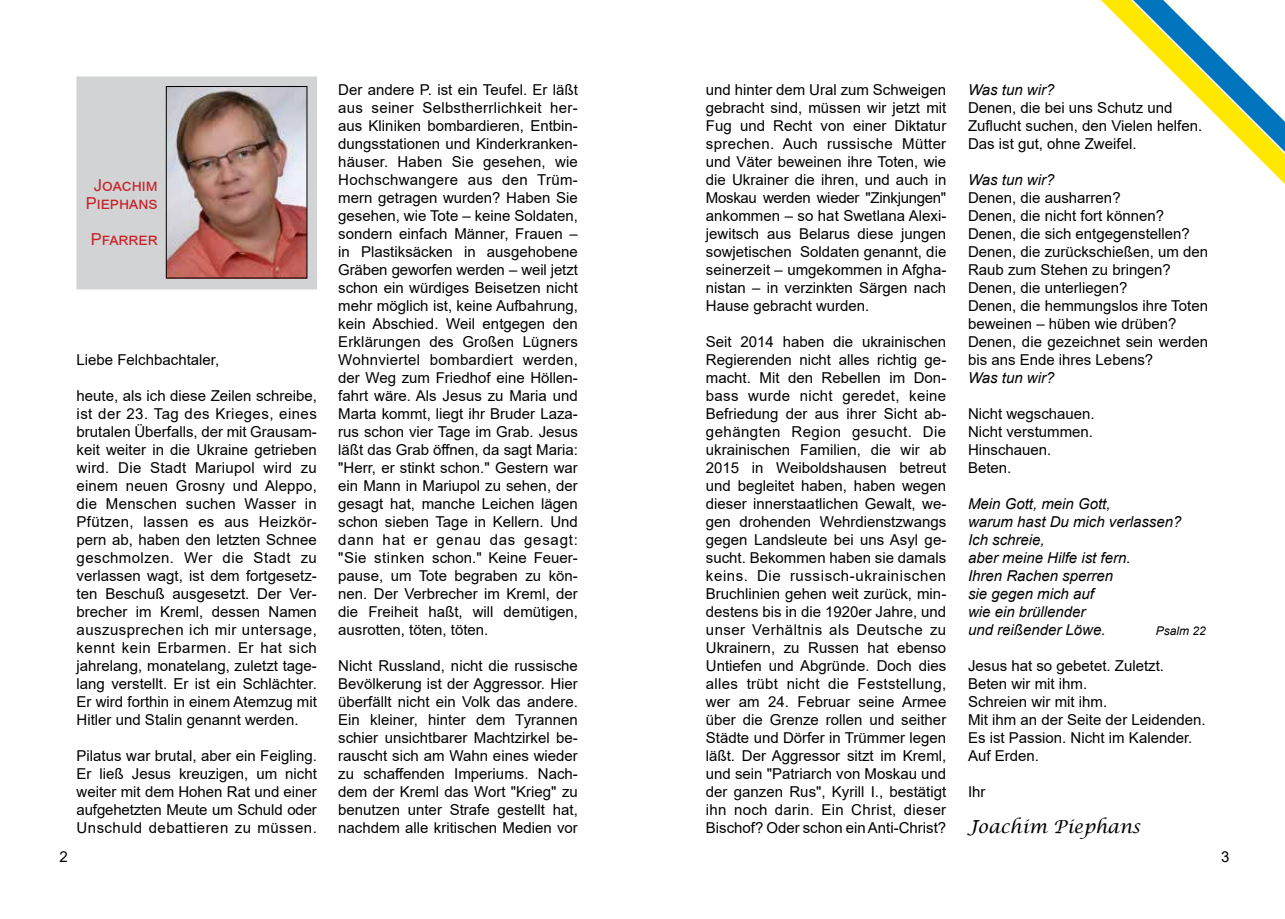
<style>
.page{position:relative;width:1285px;height:919px;background:#fff}
.page>*{position:absolute;margin:0;border:0;box-sizing:border-box;transform-origin:0 0}
.t1{font:italic 18px "Lucida Calligraphy";color:#000}
.t2{font:16.5px/18px "Arial";color:#c72127;text-align:center}
.t3{font:15px/18px "Arial";color:#000;text-align:justify}
.t4{font:italic 15px/18px "Arial";color:#000}
.t5{font:italic 12px "Arial";color:#000}
</style>
<div class="page">
<div style="left:77px;top:77px;width:239px;height:212px;background:#d1d3d4"></div>
<div style="left:77px;top:77px;width:240px;height:212px;border:1px solid #d1d3d4"></div>
<img style="left:168px;top:88px;width:137px;height:188px">
<div style="left:166px;top:86px;width:141px;height:192px;border:1px solid #000"></div>
<svg style="left:1101px;top:0;width:183px;height:183px"></svg>
<p class="t2" style="left:86px;top:176px;width:73px">Joachim<br>Piephans</p>
<p class="t2" style="left:91px;top:230px;width:64px">Pfarrer</p>
<p class="t3" style="left:77px;top:350px;width:144px">Liebe Felchbachtaler,</p>
<p class="t3" style="left:77px;top:386px;width:242px">heute, als ich diese Zeilen schreibe, ist der 23. Tag des Krieges, eines brutalen Überfalls, der mit Grausam&shy;keit weiter in die Ukraine getrieben wird. Die Stadt Mariupol wird zu einem neuen Grosny und Aleppo, die Menschen suchen Wasser in Pfützen, lassen es aus Heizkör&shy;pern ab, haben den letzten Schnee geschmolzen. Wer die Stadt zu verlassen wagt, ist dem fortgesetz&shy;ten Beschuß ausgesetzt. Der Ver&shy;brecher im Kreml, dessen Namen auszusprechen ich mir untersage, kennt kein Erbarmen. Er hat sich jahrelang, monatelang, zuletzt tage&shy;lang verstellt. Er ist ein Schlächter.<br>Er wird forthin in einem Atemzug mit Hitler und Stalin genannt werden.</p>
<p class="t3" style="left:77px;top:746px;width:242px">Pilatus war brutal, aber ein Feigling.<br>Er ließ Jesus kreuzigen, um nicht weiter mit dem Hohen Rat und einer aufgehetzten Meute um Schuld oder Unschuld debattieren zu müssen.</p>
<p class="t3" style="left:338px;top:80px;width:241px">Der andere P. ist ein Teufel. Er läßt aus seiner Selbstherrlichkeit her&shy;aus Kliniken bombardieren, Entbin&shy;dungsstationen und Kinderkranken&shy;häuser. Haben Sie gesehen, wie Hochschwangere aus den Trüm&shy;mern getragen wurden? Haben Sie gesehen, wie Tote – keine Soldaten, sondern einfach Männer, Frauen – in Plastiksäcken in ausgehobene Gräben geworfen werden – weil jetzt schon ein würdiges Beisetzen nicht mehr möglich ist, keine Aufbahrung, kein Abschied. Weil entgegen den Erklärungen des Großen Lügners Wohnviertel bombardiert werden, der Weg zum Friedhof eine Höllen&shy;fahrt wäre. Als Jesus zu Maria und Marta kommt, liegt ihr Bruder Laza&shy;rus schon vier Tage im Grab. Jesus läßt das Grab öffnen, da sagt Maria: "Herr, er stinkt schon." Gestern war ein Mann in Mariupol zu sehen, der gesagt hat, manche Leichen lägen schon sieben Tage in Kellern. Und dann hat er genau das gesagt: "Sie stinken schon." Keine Feuer&shy;pause, um Tote begraben zu kön&shy;nen. Der Verbrecher im Kreml, der die Freiheit haßt, will demütigen, ausrotten, töten, töten.</p>
<p class="t3" style="left:338px;top:656px;width:241px">Nicht Russland, nicht die russische Bevölkerung ist der Aggressor. Hier überfällt nicht ein Volk das andere.<br>Ein kleiner, hinter dem Tyrannen schier unsichtbarer Machtzirkel be&shy;rauscht sich am Wahn eines wieder zu schaffenden Imperiums. Nach&shy;dem der Kreml das Wort "Krieg" zu benutzen unter Strafe gestellt hat, nachdem alle kritischen Medien vor</p>
<p class="t3" style="left:705px;top:80px;width:242px">und hinter dem Ural zum Schweigen gebracht sind, müssen wir jetzt mit Fug und Recht von einer Diktatur sprechen. Auch russische Mütter und Väter beweinen ihre Toten, wie die Ukrainer die ihren, und auch in Moskau werden wieder "Zinkjungen" ankommen – so hat Swetlana Alexi&shy;jewitsch aus Belarus diese jungen sowjetischen Soldaten genannt, die seinerzeit – umgekommen in Afgha&shy;nistan – in verzinkten Särgen nach Hause gebracht wurden.</p>
<p class="t3" style="left:705px;top:332px;width:242px">Seit 2014 haben die ukrainischen Regierenden nicht alles richtig ge&shy;macht. Mit den Rebellen im Don&shy;bass wurde nicht geredet, keine Befriedung der aus ihrer Sicht ab&shy;gehängten Region gesucht. Die ukrainischen Familien, die wir ab 2015 in Weiboldshausen betreut und begleitet haben, haben wegen dieser innerstaatlichen Gewalt, we&shy;gen drohenden Wehrdienstzwangs gegen Landsleute bei uns Asyl ge&shy;sucht. Bekommen haben sie damals keins. Die russisch-ukrainischen Bruchlinien gehen weit zurück, min&shy;destens bis in die 1920er Jahre, und unser Verhältnis als Deutsche zu Ukrainern, zu Russen hat ebenso Untiefen und Abgründe. Doch dies alles trübt nicht die Feststellung, wer am 24. Februar seine Armee über die Grenze rollen und seither Städte und Dörfer in Trümmer legen läßt. Der Aggressor sitzt im Kreml, und sein "Patriarch von Moskau und der ganzen Rus", Kyrill I., bestätigt ihn noch darin. Ein Christ, dieser Bischof? Oder schon ein Anti-Christ?</p>
<p class="t4" style="left:967px;top:80px;width:88px">Was tun wir?</p>
<p class="t3" style="left:967px;top:98px;width:236px;text-align:left">Denen, die bei uns Schutz und<br>Zuflucht suchen, den Vielen helfen.<br>Das ist gut, ohne Zweifel.</p>
<p class="t4" style="left:967px;top:170px;width:88px">Was tun wir?</p>
<p class="t3" style="left:967px;top:188px;width:241px;text-align:left">Denen, die ausharren?<br>Denen, die nicht fort können?<br>Denen, die sich entgegenstellen?<br>Denen, die zurückschießen, um den<br>Raub zum Stehen zu bringen?<br>Denen, die unterliegen?<br>Denen, die hemmungslos ihre Toten beweinen – hüben wie drüben?<br>Denen, die gezeichnet sein werden bis ans Ende ihres Lebens?</p>
<p class="t4" style="left:967px;top:368px;width:88px">Was tun wir?</p>
<p class="t3" style="left:967px;top:404px;width:128px;text-align:left">Nicht wegschauen.<br>Nicht verstummen.<br>Hinschauen.<br>Beten.</p>
<p class="t4" style="left:967px;top:494px;width:215px">Mein Gott, mein Gott,<br>warum hast Du mich verlassen?<br>Ich schreie,<br>aber meine Hilfe ist fern.<br>Ihren Rachen sperren<br>sie gegen mich auf<br>wie ein brüllender<br>und reißender Löwe.</p>
<p class="t5" style="left:1155px;top:623px;width:52px">Psalm 22</p>
<p class="t3" style="left:967px;top:656px;width:239px;text-align:left">Jesus hat so gebetet. Zuletzt.<br>Beten wir mit ihm.<br>Schreien wir mit ihm.<br>Mit ihm an der Seite der Leidenden.<br>Es ist Passion. Nicht im Kalender.<br>Auf Erden.</p>
<p class="t3" style="left:967px;top:782px;width:19px">Ihr</p>
<p class="t1" style="left:967px;top:815px;width:174px">Joachim Piephans</p>
<p class="t3" style="left:60px;top:847px;width:10px">2</p>
<p class="t3" style="left:1220px;top:847px;width:10px">3</p>
</div>
